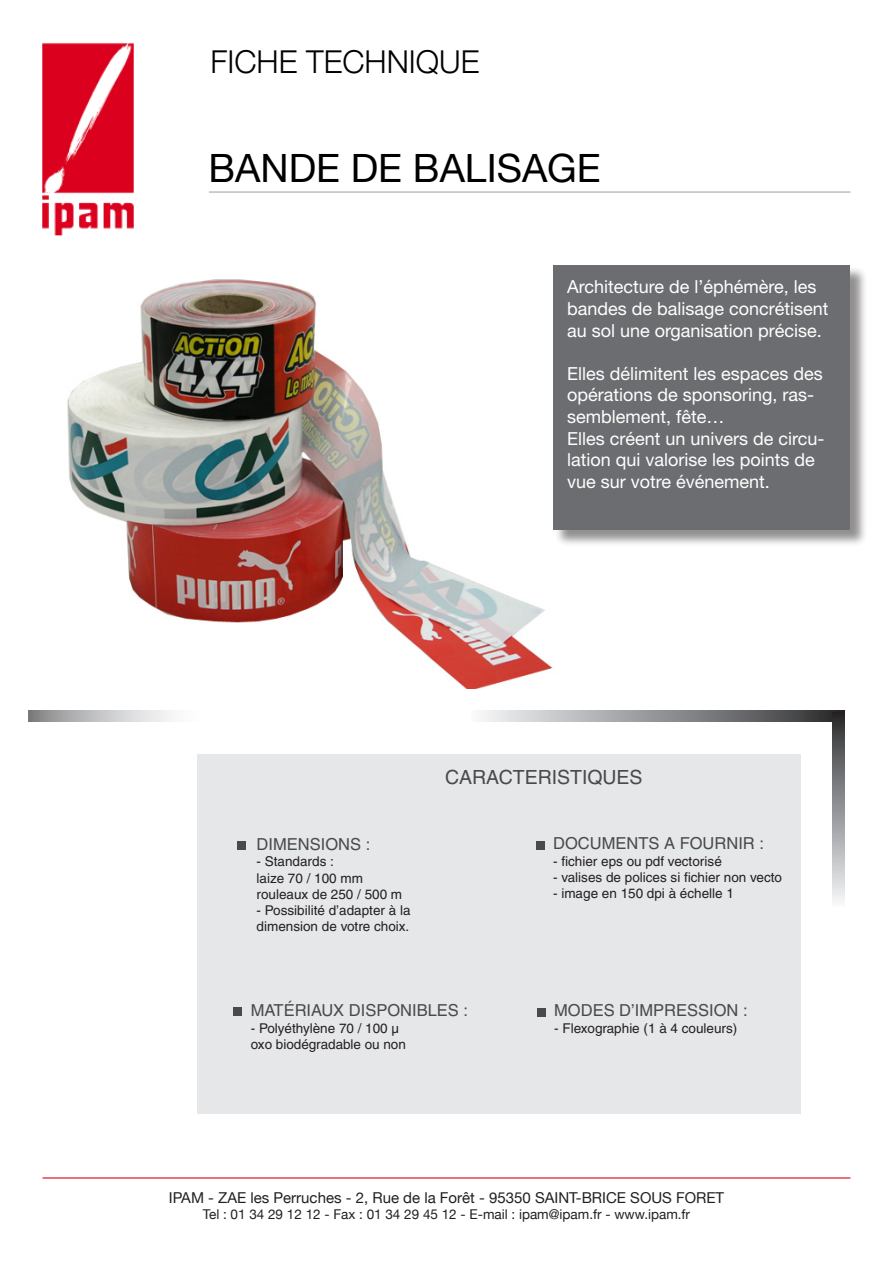
<style>
.page{position:relative;width:893px;height:1263px;background:#fff}
.page>*{position:absolute;margin:0;border:0;box-sizing:border-box;transform-origin:0 0}
.t1{font:39px "Helvetica Neue";color:#000}
.t2{font:300 31.5px "Helvetica Neue";color:#000}
.t3{font:19.5px "Helvetica";color:#494a4b}
.t4{font:18px/21.6px "Helvetica Neue LT";color:#fff}
.t5{font:16.5px "Helvetica";color:#494a4b}
.t6{font:15px "Helvetica Neue";color:#231f20}
.t7{font:13.5px "Helvetica";color:#231f20}
.t8{font:13.5px "Helvetica Neue";color:#231f20}
</style>
<div class="page">
<img style="left:68px;top:265px;width:486px;height:423px">
<div style="left:197px;top:755px;width:603px;height:359px;background:#e6e7e9"></div>
<div style="left:554px;top:265px;width:313px;height:282px;background:#231f20;opacity:.5"></div>
<div style="left:554px;top:265px;width:296px;height:264px;background:#6c6d70"></div>
<svg style="left:482px;top:710px;width:362px;height:12px"></svg>
<svg style="left:833px;top:712px;width:11px;height:190px"></svg>
<svg style="left:29px;top:710px;width:142px;height:12px"></svg>
<hr style="left:43px;top:1177px;width:807px;height:1px;background:#da001e">
<div style="left:237px;top:841px;width:9px;height:8px;background:#494a4b"></div>
<div style="left:536px;top:841px;width:8px;height:8px;background:#494a4b"></div>
<div style="left:537px;top:1008px;width:8px;height:8px;background:#494a4b"></div>
<div style="left:233px;top:1007px;width:9px;height:9px;background:#494a4b"></div>
<img style="left:42px;top:43px;width:92px;height:193px">
<hr style="left:209px;top:191px;width:642px;height:2px;background:#bcbdc0">
<p class="t2" style="left:210px;top:43px;width:271px">FICHE TECHNIQUE</p>
<p class="t1" style="left:209px;top:145px;width:394px">BANDE DE BALISAGE</p>
<p class="t4" style="left:567px;top:276px;width:263px">Architecture de l’éphémère, les bandes de balisage concrétisent au sol une organisation précise.</p>
<p class="t4" style="left:567px;top:362px;width:257px">Elles délimitent les espaces des opérations de sponsoring, ras&shy;semblement, fête…</p>
<p class="t4" style="left:567px;top:427px;width:259px">Elles créent un univers de circu&shy;lation qui valorise les points de vue sur votre événement.</p>
<p class="t5" style="left:257px;top:835px;width:115px">DIMENSIONS :</p>
<p class="t7" style="left:257px;top:854px;width:79px">- Standards :</p>
<p class="t7" style="left:257px;top:870px;width:108px">laize 70 / 100 mm</p>
<p class="t7" style="left:257px;top:886px;width:147px">rouleaux de 250 / 500 m</p>
<p class="t7" style="left:257px;top:902px;width:155px">- Possibilité d’adapter à la</p>
<p class="t7" style="left:257px;top:918px;width:154px">dimension de votre choix.</p>
<p class="t3" style="left:445px;top:766px;width:199px">CARACTERISTIQUES</p>
<p class="t5" style="left:553px;top:834px;width:212px">DOCUMENTS A FOURNIR :</p>
<p class="t7" style="left:553px;top:853px;width:170px">- fichier eps ou pdf vectorisé</p>
<p class="t7" style="left:553px;top:869px;width:230px">- valises de polices si fichier non vecto</p>
<p class="t7" style="left:553px;top:885px;width:182px">- image en 150 dpi à échelle 1</p>
<p class="t5" style="left:251px;top:1001px;width:219px">MATÉRIAUX DISPONIBLES :</p>
<p class="t7" style="left:251px;top:1020px;width:150px">- Polyéthylène 70 / 100 µ</p>
<p class="t7" style="left:251px;top:1036px;width:157px">oxo biodégradable ou non</p>
<p class="t5" style="left:554px;top:1001px;width:195px">MODES D’IMPRESSION :</p>
<p class="t7" style="left:554px;top:1020px;width:185px">- Flexographie (1 à 4 couleurs)</p>
<p class="t6" style="left:169px;top:1189px;width:557px">IPAM - ZAE les Perruches - 2, Rue de la Forêt - 95350 SAINT-BRICE SOUS FORET</p>
<p class="t8" style="left:203px;top:1206px;width:489px">Tel : 01 34 29 12 12 - Fax : 01 34 29 45 12 - E-mail : ipam@ipam.fr - www.ipam.fr</p>
</div>
